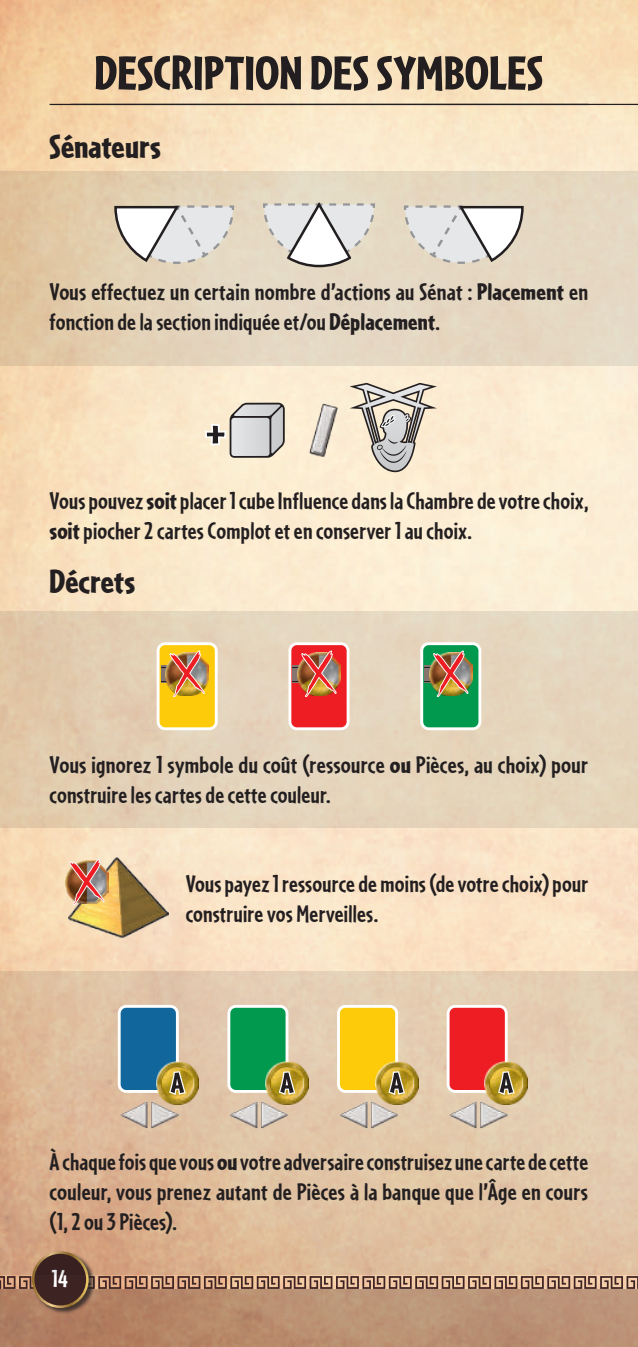
<style>
.page{position:relative;width:638px;height:1347px;background:#fff}
.page>*{position:absolute;margin:0;border:0;box-sizing:border-box;transform-origin:0 0}
.t1{font:900 50px "Cafeteria";color:#231f20}
.t2{font:900 35px "Cafeteria";color:#231f20}
.t3{font:700 25px/30px "Cafeteria";letter-spacing:.005em;color:#231f20}
.t4{font:700 25px "Cafeteria";color:#fff}
.s1{font-weight:900}
</style>
<div class="page">
<img style="left:0;top:0;width:638px;height:1276px">
<svg style="left:0;top:1276px;width:638px;height:12px;background:#a37e69"></svg>
<div style="left:0;top:1288px;width:638px;height:58px;background:linear-gradient(to right,#b17e60,#be997d)"></div>
<div style="left:33px;top:1251px;width:63px;height:63px;background:#231f20;opacity:.75"></div>
<div style="left:33px;top:1252px;width:54px;height:54px;background:#3e2323;border-radius:50%"></div>
<div style="left:32px;top:1251px;width:57px;height:56px;border:2px solid #fff;border-radius:50%"></div>
<svg style="left:0;top:172px;width:638px;height:194px;background:#e3d3ba"></svg>
<div style="left:0;top:611px;width:638px;height:216px;background:linear-gradient(to right,#e2ccb0,#e6d9c3)"></div>
<svg style="left:0;top:971px;width:638px;height:303px;background:#dfc0a2"></svg>
<div style="left:157px;top:642px;width:61px;height:88px;background:#fdcb0a;border:3px solid #fff;border-radius:7px"></div>
<svg style="left:161px;top:666px;width:5px;height:17px"></svg>
<hr style="left:161px;top:667px;width:34px;height:1px;background:#231f20">
<hr style="left:161px;top:680px;width:34px;height:1px;background:#231f20">
<img style="left:166px;top:653px;width:42px;height:36px">
<svg style="left:170px;top:650px;width:35px;height:47px;background:#c5844f"></svg>
<div style="left:288px;top:642px;width:61px;height:88px;background:#ee1d23;border:3px solid #fff;border-radius:7px"></div>
<svg style="left:293px;top:666px;width:5px;height:17px"></svg>
<hr style="left:293px;top:667px;width:34px;height:1px;background:#231f20">
<hr style="left:293px;top:680px;width:34px;height:1px;background:#231f20">
<img style="left:298px;top:661px;width:42px;height:28px">
<svg style="left:301px;top:650px;width:36px;height:47px"></svg>
<div style="left:420px;top:642px;width:61px;height:88px;background:#00994e;border:3px solid #fff;border-radius:7px"></div>
<div style="left:424px;top:666px;width:35px;height:17px;background:#85756e"></div>
<hr style="left:424px;top:667px;width:35px;height:1px;background:#231f20">
<hr style="left:424px;top:680px;width:35px;height:1px;background:#231f20">
<img style="left:429px;top:659px;width:43px;height:35px">
<img style="left:433px;top:650px;width:35px;height:47px">
<div style="left:118px;top:1005px;width:61px;height:87px;background:#11679c;border:3px solid #fff;border-radius:7px"></div>
<img style="left:116px;top:1098px;width:64px;height:33px">
<img style="left:156px;top:1061px;width:43px;height:43px">
<svg style="left:169px;top:1071px;width:17px;height:24px"></svg>
<div style="left:227px;top:1005px;width:61px;height:87px;background:#00994e;border:3px solid #fff;border-radius:7px"></div>
<img style="left:226px;top:1098px;width:64px;height:33px">
<img style="left:266px;top:1061px;width:42px;height:43px">
<svg style="left:279px;top:1071px;width:16px;height:24px"></svg>
<div style="left:337px;top:1005px;width:61px;height:87px;background:#fdcb0a;border:3px solid #fff;border-radius:7px"></div>
<img style="left:335px;top:1098px;width:64px;height:33px">
<img style="left:375px;top:1061px;width:43px;height:43px">
<svg style="left:388px;top:1071px;width:17px;height:24px"></svg>
<div style="left:447px;top:1005px;width:61px;height:87px;background:#ee1d23;border:3px solid #fff;border-radius:7px"></div>
<img style="left:445px;top:1098px;width:64px;height:33px">
<img style="left:485px;top:1061px;width:43px;height:43px">
<svg style="left:498px;top:1071px;width:17px;height:24px"></svg>
<img style="left:69px;top:856px;width:100px;height:82px">
<img style="left:66px;top:860px;width:42px;height:43px">
<svg style="left:69px;top:858px;width:36px;height:47px;background:#b87d6a"></svg>
<svg style="left:263px;top:202px;width:112px;height:65px"></svg>
<svg style="left:114px;top:205px;width:120px;height:59px"></svg>
<svg style="left:404px;top:205px;width:120px;height:59px"></svg>
<img style="left:299px;top:398px;width:43px;height:66px">
<svg style="left:349px;top:383px;width:88px;height:89px;background:#cbc2b4"></svg>
<svg style="left:204px;top:403px;width:81px;height:55px;background:#c9c4bc"></svg>
<hr style="left:71px;top:104px;width:567px;height:1px;background:#231f20">
<hr style="left:50px;top:104px;width:538px;height:1px;background:#231f20">
<h1 class="t1" style="left:95px;top:44px;width:450px">DESCRIPTION DES SYMBOLES</h1>
<h2 class="t2" style="left:50px;top:126px;width:113px">Sénateurs</h2>
<p class="t3" style="left:50px;top:276px;width:540px">Vous effectuez un certain nombre d’actions au Sénat : <span class="s1">Placement</span> en fonction de la section indiquée et/ou <span class="s1">Déplacement</span>.</p>
<p class="t3" style="left:50px;top:485px;width:540px">Vous pouvez <span class="s1">soit</span> placer 1 cube Influence dans la Chambre de votre choix, <span class="s1">soit</span> piocher 2 cartes Complot et en conserver 1 au choix.</p>
<h2 class="t2" style="left:50px;top:561px;width:87px">Décrets</h2>
<p class="t3" style="left:50px;top:749px;width:540px">Vous ignorez 1 symbole du coût (ressource <span class="s1">ou</span> Pièces, au choix) pour construire les cartes de cette couleur.</p>
<p class="t3" style="left:186px;top:869px;width:404px">Vous payez 1 ressource de moins (de votre choix) pour construire vos Merveilles.</p>
<p class="t3" style="left:50px;top:1146px;width:540px;text-align:justify">À chaque fois que vous <span class="s1">ou</span> votre adversaire construisez une carte de cette couleur, vous prenez autant de Pièces à la banque que l’Âge en cours (1, 2 ou 3 Pièces).</p>
<p class="t4" style="left:52px;top:1264px;width:18px">14</p>
</div>
